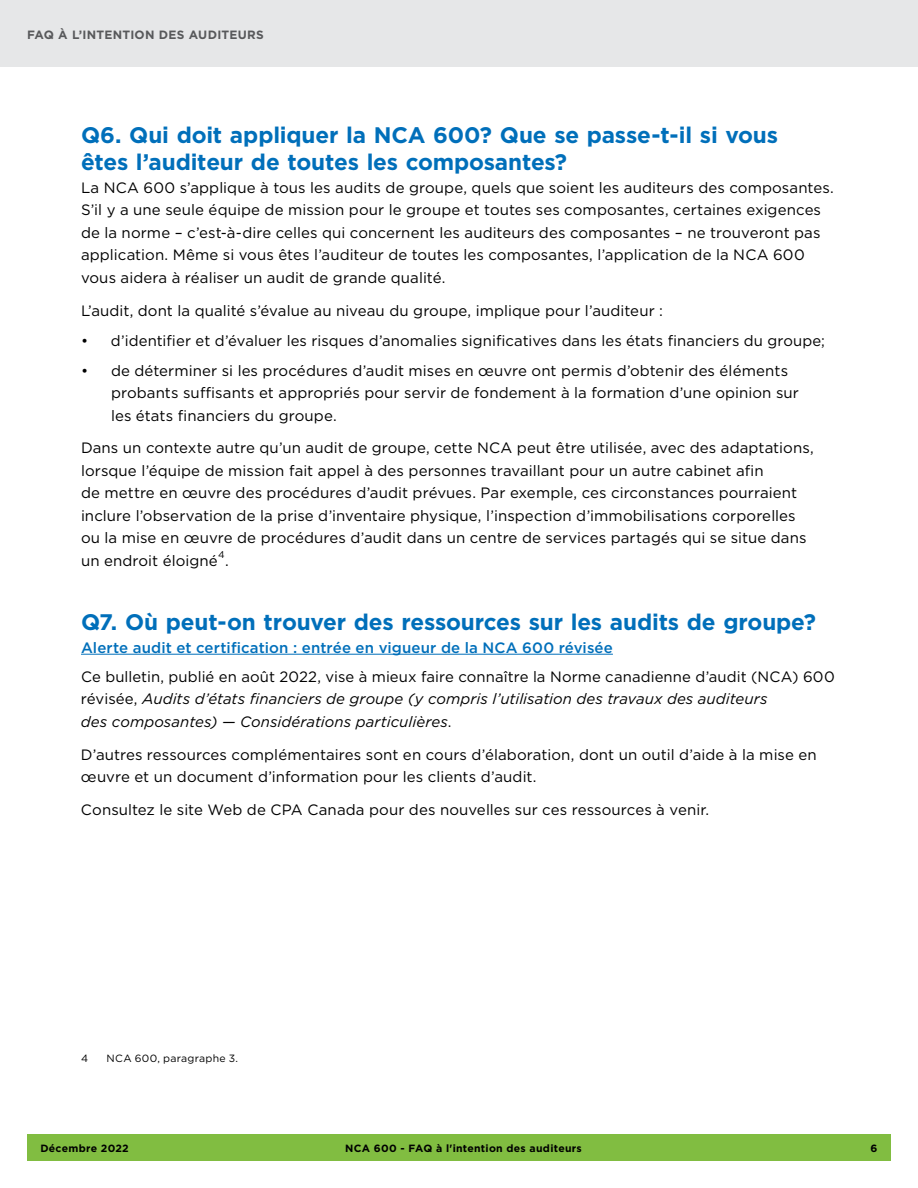
<style>
.page{position:relative;width:918px;height:1188px;background:#fff}
.page>*{position:absolute;margin:0;border:0;box-sizing:border-box;transform-origin:0 0}
.CPA_head1{font:700 22.5px/27px "Gotham";letter-spacing:-.01em;color:#006fba}
.CPA__body{font:15px/22.5px "Gotham";letter-spacing:.005em;color:#000}
.CPA__para1{font:15px/22.5px "Gotham";letter-spacing:.005em;color:#000}
.CPA__para1-2{font:italic 15px/22.5px "Gotham";letter-spacing:.005em;color:#000}
.CPA__para1-3{font:500 15px "Gotham";letter-spacing:.01em;color:#006fba}
.t1{font:700 12px "Gotham";letter-spacing:.02em;color:#58595b}
.t2{font:700 10.5px "Gotham";letter-spacing:.025em;color:#000}
.CPA_footnote{font:10.5px "Gotham";letter-spacing:.025em;color:#000}
.CPA__body-2{font:9.75px "Gotham";color:#000}
.s1{font-style:normal}
</style>
<div class="page">
<hr style="left:81px;top:654px;width:532px;height:1px;background:#006fba">
<div style="left:27px;top:1134px;width:864px;height:27px;background:#81bd41"></div>
<div style="left:0;top:0;width:918px;height:68px;background:#e6e7e8"></div>
<p class="t1" style="left:27px;top:26px;width:238px">FAQ à l’INTENTION DES AUDITEURS</p>
<h2 class="CPA_head1" style="left:81px;top:122px;width:699px">Q6. Qui doit appliquer la NCA 600? Que se passe-t-il si vous êtes l’auditeur de toutes les composantes?</h2>
<p class="CPA__para1" style="left:81px;top:176px;width:754px">La NCA 600 s’applique à tous les audits de groupe, quels que soient les auditeurs des composantes.<br>S’il y a une seule équipe de mission pour le groupe et toutes ses composantes, certaines exigences de la norme – c’est-à-dire celles qui concernent les auditeurs des composantes – ne trouveront pas application. Même si vous êtes l’auditeur de toutes les composantes, l’application de la NCA 600 vous aidera à réaliser un audit de grande qualité.</p>
<p class="CPA__body" style="left:81px;top:299px;width:584px">L’audit, dont la qualité s’évalue au niveau du groupe, implique pour l’auditeur :</p>
<p class="CPA__body" style="left:81px;top:329px;width:745px">• d’identifier et d’évaluer les risques d’anomalies significatives dans les états financiers du groupe;</p>
<p class="CPA__body" style="left:111px;top:359px;width:689px;text-indent:-30px">• de déterminer si les procédures d’audit mises en œuvre ont permis d’obtenir des éléments probants suffisants et appropriés pour servir de fondement à la formation d’une opinion sur les états financiers du groupe.</p>
<p class="CPA__body" style="left:81px;top:436px;width:734px">Dans un contexte autre qu’un audit de groupe, cette NCA peut être utilisée, avec des adaptations, lorsque l’équipe de mission fait appel à des personnes travaillant pour un autre cabinet afin<br>de mettre en œuvre des procédures d’audit prévues. Par exemple, ces circonstances pourraient inclure l’observation de la prise d’inventaire physique, l’inspection d’immobilisations corporelles ou la mise en œuvre de procédures d’audit dans un centre de services partagés qui se situe dans un endroit éloigné</p>
<p class="CPA__body-2" style="left:218px;top:549px;width:8px">4</p>
<p class="CPA__body" style="left:225px;top:549px;width:5px">.</p>
<h2 class="CPA_head1" style="left:81px;top:609px;width:737px">Q7. Où peut-on trouver des ressources sur les audits de groupe?</h2>
<p class="CPA__para1-3" style="left:81px;top:638px;width:533px">Alerte audit et certification : entrée en vigueur de la NCA 600 révisée</p>
<p class="CPA__para1-2" style="left:81px;top:665px;width:755px"><span class="s1">Ce bulletin, publié en août 2022, vise à mieux faire connaître la Norme canadienne d’audit (NCA) 600 révisée,</span> Audits d’états financiers de groupe (y compris l’utilisation des travaux des auditeurs<br>des composantes) — Considérations particulières<span class="s1">.</span></p>
<p class="CPA__body" style="left:81px;top:743px;width:737px">D’autres ressources complémentaires sont en cours d’élaboration, dont un outil d’aide à la mise en œuvre et un document d’information pour les clients d’audit.</p>
<p class="CPA__body" style="left:81px;top:798px;width:630px">Consultez le site Web de CPA Canada pour des nouvelles sur ces ressources à venir.</p>
<p class="CPA_footnote" style="left:81px;top:1052px;width:9px">4</p>
<p class="CPA_footnote" style="left:107px;top:1052px;width:133px">NCA 600, paragraphe 3.</p>
<p class="t2" style="left:40px;top:1141px;width:90px">Décembre 2022</p>
<p class="t2" style="left:345px;top:1141px;width:238px">NCA 600 - FAQ à l'intention des auditeurs</p>
<p class="t2" style="left:871px;top:1141px;width:8px">6</p>
</div>
